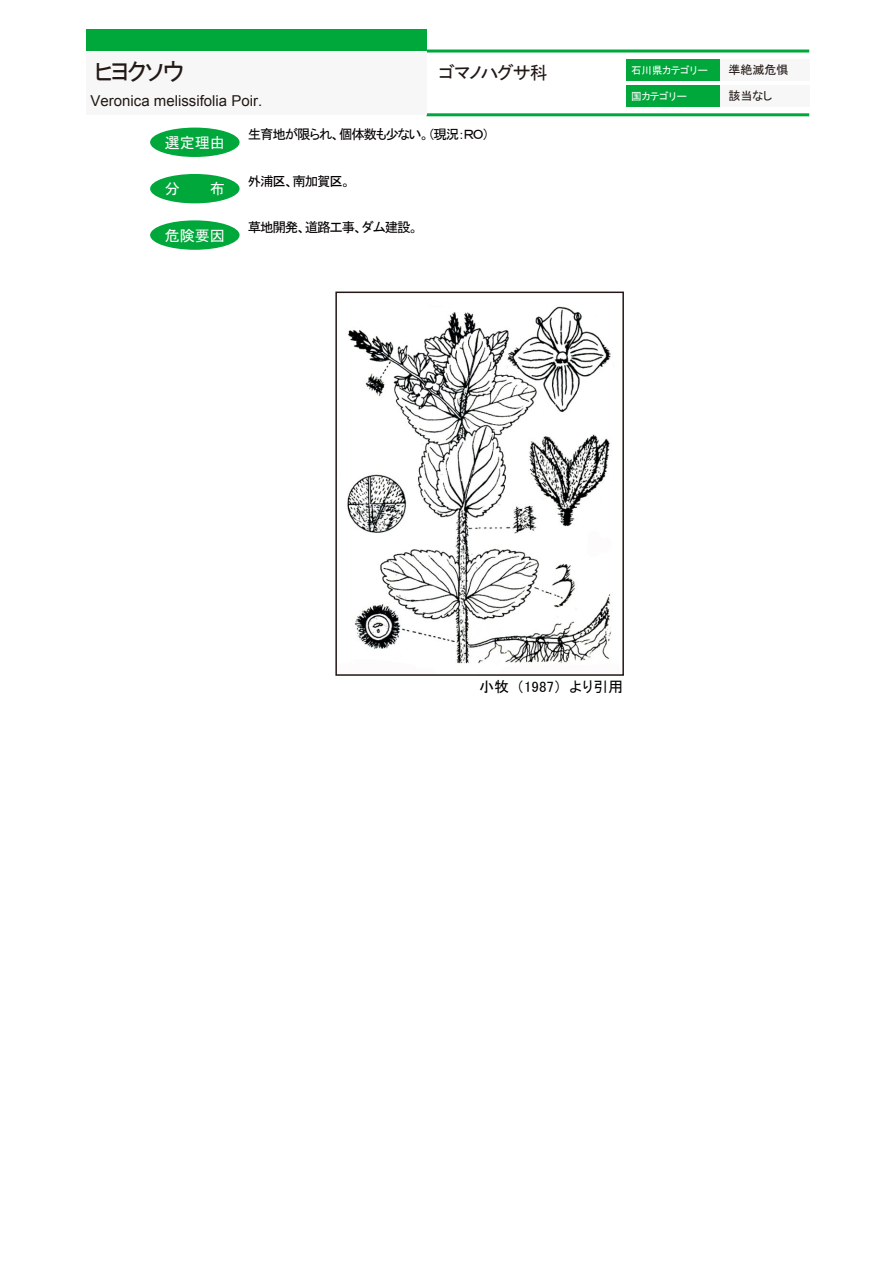
<style>
.page{position:relative;width:893px;height:1263px;background:#fff}
.page>*{position:absolute;margin:0;border:0;box-sizing:border-box;transform-origin:0 0}
.t1{font:24px "MS P Gothic";letter-spacing:-.07em;color:#221815}
.t2{font:18px "MS P Gothic";letter-spacing:-.07em;color:#221815}
.t3{font:15px "Arial";color:#221815}
.t4{font:15px "MS P Gothic";color:#fff}
.t5{font:15px "MS P Gothic";color:#000}
.t6{font:13.5px "MS P Gothic";letter-spacing:-.09em;color:#040000}
.t7{font:12px "MS P Gothic";color:#221815}
.t8{font:10.5px "MS P Gothic";color:#fff}
.s1{font-family:"MS Gothic"}
</style>
<div class="page">
<div style="left:720px;top:60px;width:89px;height:21px;background:#f7f7f7"></div>
<div style="left:720px;top:85px;width:89px;height:21px;background:#f7f7f7"></div>
<div style="left:626px;top:85px;width:94px;height:21px;background:#00a73b"></div>
<div style="left:626px;top:60px;width:94px;height:21px;background:#00a73b"></div>
<hr style="left:426px;top:50px;width:383px;height:3px;background:#00a73b">
<hr style="left:426px;top:113px;width:383px;height:3px;background:#00a73b">
<div style="left:86px;top:51px;width:340px;height:64px;background:#f7f7f7"></div>
<div style="left:86px;top:30px;width:340px;height:21px;background:#00a73b"></div>
<div style="left:150px;top:128px;width:90px;height:29px;background:#00a73b;border-radius:50%"></div>
<div style="left:150px;top:220px;width:90px;height:30px;background:#00a73b;border-radius:50%"></div>
<div style="left:150px;top:174px;width:90px;height:29px;background:#00a73b;border-radius:50%"></div>
<img style="left:347px;top:306px;width:265px;height:358px">
<div style="left:335px;top:292px;width:289px;height:384px;border:2px solid #221815"></div>
<h1 class="t1" style="left:95px;top:60px;width:92px">ヒヨクソウ</h1>
<p class="t3" style="left:91px;top:91px;width:173px">Veronica melissifolia Poir.</p>
<h2 class="t2" style="left:439px;top:64px;width:110px">ゴマノハグサ科</h2>
<p class="t7" style="left:728px;top:64px;width:61px">準絶滅危惧</p>
<p class="t8" style="left:631px;top:65px;width:78px">石川県カテゴリー</p>
<p class="t8" style="left:631px;top:91px;width:57px">国カテゴリー</p>
<p class="t7" style="left:728px;top:89px;width:46px">該当なし</p>
<p class="t4" style="left:165px;top:135px;width:61px">選定理由</p>
<p class="t4" style="left:165px;top:181px;width:62px">分<span class="s1">　　</span>布</p>
<p class="t4" style="left:165px;top:228px;width:61px">危険要因</p>
<p class="t6" style="left:248px;top:128px;width:243px">生育地が限られ、個体数も少ない。（現況：ＲＯ）</p>
<p class="t6" style="left:248px;top:174px;width:104px">外浦区、南加賀区。</p>
<p class="t6" style="left:248px;top:221px;width:172px">草地開発、道路工事、ダム建設。</p>
<p class="t5" style="left:479px;top:679px;width:146px">小牧（1987）より引用</p>
</div>
